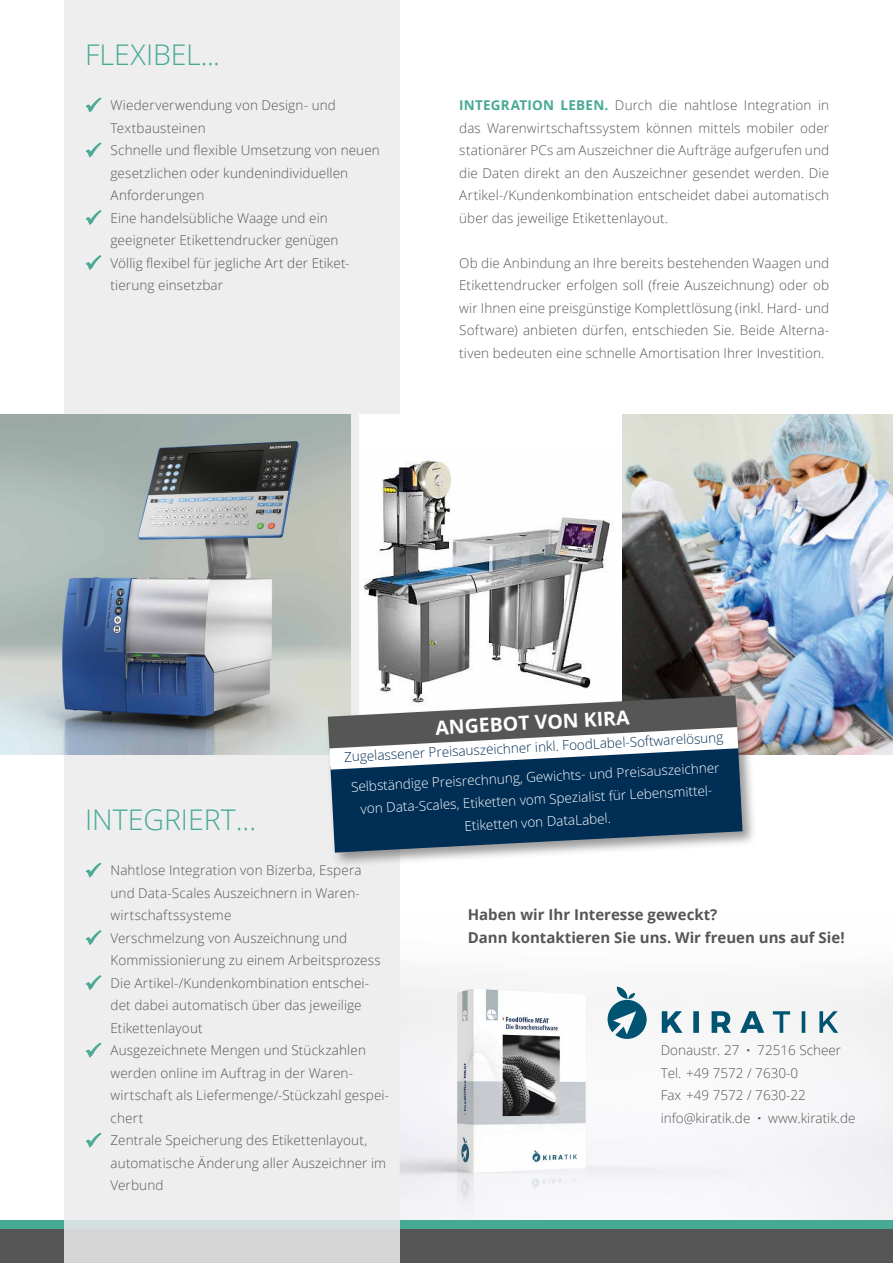
<style>
.page{position:relative;width:893px;height:1263px;background:#fff}
.page>*{position:absolute;margin:0;border:0;box-sizing:border-box;transform-origin:0 0}
.t1{font:300 28.5px "Open Sans";color:#47a994}
.t2{font:700 19.5px "Open Sans";color:#fff}
.t3{font:700 15px/22.5px "Open Sans";color:#565656}
.t4{font:300 13.5px/22.5px "Open Sans";letter-spacing:.01em;color:#565656}
.t5{font:300 13.5px/22.5px "Open Sans";color:#fff;text-align:center}
.t6{font:300 13.5px "Open Sans";color:#002e55}
.s1{color:#47a994}
.s2{font-weight:700;color:#47a994}
.s3{font-weight:700}
</style>
<div class="page">
<img style="left:400px;top:980px;width:493px;height:240px">
<div style="left:0;top:1220px;width:893px;height:43px;background:#565656"></div>
<div style="left:0;top:1220px;width:893px;height:9px;background:#47a994"></div>
<img style="left:623px;top:415px;width:270px;height:340px">
<div style="left:64px;top:0;width:336px;height:1263px;background:#ececed"></div>
<svg style="left:85px;top:97px;width:17px;height:16px"></svg>
<svg style="left:85px;top:142px;width:17px;height:16px"></svg>
<svg style="left:86px;top:210px;width:16px;height:15px"></svg>
<svg style="left:86px;top:255px;width:16px;height:15px"></svg>
<svg style="left:85px;top:862px;width:17px;height:16px"></svg>
<svg style="left:86px;top:930px;width:16px;height:15px"></svg>
<svg style="left:86px;top:975px;width:16px;height:15px"></svg>
<svg style="left:85px;top:1042px;width:17px;height:16px"></svg>
<svg style="left:85px;top:1132px;width:17px;height:16px"></svg>
<img style="left:0;top:415px;width:351px;height:340px">
<div style="left:359px;top:415px;width:255px;height:340px;background:#fff"></div>
<img style="left:363px;top:460px;width:250px;height:232px">
<div style="left:325px;top:692px;width:433px;height:175px;background:#565656;opacity:.6"></div>
<svg style="left:328px;top:695px;width:414px;height:158px"></svg>
<svg style="left:608px;top:986px;width:39px;height:53px"></svg>
<svg style="left:662px;top:1011px;width:176px;height:22px"></svg>
<h1 class="t1" style="left:85px;top:35px;width:137px">FLEXIBEL...</h1>
<p class="t4" style="left:111px;top:94px;width:227px;text-indent:-26px"><span class="s1">✓</span> Wiederverwendung von Design- und<br>Textbausteinen</p>
<p class="t4" style="left:111px;top:139px;width:271px;text-indent:-26px"><span class="s1">✓</span> Schnelle und flexible Umsetzung von neuen gesetzlichen oder kundenindividuellen<br>Anforderungen</p>
<p class="t4" style="left:111px;top:206px;width:230px;text-indent:-26px"><span class="s1">✓</span> Eine handelsübliche Waage und ein geeigneter Etikettendrucker genügen</p>
<p class="t4" style="left:111px;top:251px;width:240px;text-indent:-26px"><span class="s1">✓</span> Völlig flexibel für jegliche Art der Etiket&shy;tierung einsetzbar</p>
<p class="t4" style="left:459px;top:94px;width:371px;text-align:justify"><span class="s2">INTEGRATION LEBEN.</span> Durch die nahtlose Integration in das Warenwirtschaftssystem können mittels mobiler oder stationärer PCs am Auszeichner die Aufträge aufgerufen und die Daten direkt an den Auszeichner gesendet werden. Die Artikel-/Kundenkombination entscheidet dabei automatisch über das jeweilige Etikettenlayout.</p>
<p class="t4" style="left:459px;top:251px;width:371px;text-align:justify">Ob die Anbindung an Ihre bereits bestehenden Waagen und Etikettendrucker erfolgen soll (freie Auszeichnung) oder ob wir Ihnen eine preisgünstige Komplettlösung (inkl. Hard- und Software) anbieten dürfen, entschieden Sie. Beide Alterna&shy;tiven bedeuten eine schnelle Amortisation Ihrer Investition.</p>
<h2 class="t2" style="left:435px;top:714px;width:196px;rotate:-3deg">ANGEBOT VON KIRA</h2>
<p class="t6" style="left:344px;top:748px;width:381px;rotate:-3deg">Zugelassener Preisauszeichner inkl. FoodLabel-Softwarelösung</p>
<p class="t5" style="left:351px;top:775px;width:370px;rotate:-3deg">Selbständige Preisrechnung, Gewichts- und Preisauszeichner von Data-Scales, Etiketten vom Spezialist für Lebensmittel-<br>Etiketten von DataLabel.</p>
<h1 class="t1" style="left:85px;top:800px;width:173px">INTEGRIERT...</h1>
<p class="t4" style="left:111px;top:859px;width:253px;text-align:justify;text-indent:-26px"><span class="s1">✓</span> Nahtlose Integration von Bizerba, Espera und Data-Scales Auszeichnern in Waren&shy;wirtschaftssysteme</p>
<p class="t4" style="left:111px;top:926px;width:272px;text-indent:-26px"><span class="s1">✓</span> Verschmelzung von Auszeichnung und<br>Kommissionierung zu einem Arbeitsprozess</p>
<p class="t4" style="left:111px;top:971px;width:260px;text-indent:-26px"><span class="s1">✓</span> Die Artikel-/Kundenkombination entschei&shy;det dabei automatisch über das jeweilige<br>Etikettenlayout</p>
<p class="t4" style="left:111px;top:1039px;width:280px;text-indent:-26px"><span class="s1">✓</span> Ausgezeichnete Mengen und Stückzahlen werden online im Auftrag in der Waren&shy;wirtschaft als Liefermenge/-Stückzahl gespei&shy;chert</p>
<p class="t4" style="left:111px;top:1129px;width:277px;text-indent:-26px"><span class="s1">✓</span> Zentrale Speicherung des Etikettenlayout, automatische Änderung aller Auszeichner im<br>Verbund</p>
<p class="t3" style="left:468px;top:903px;width:378px">Haben wir Ihr Interesse geweckt?<br>Dann kontaktieren Sie uns. Wir freuen uns auf Sie!</p>
<p class="t4" style="left:661px;top:1039px;width:196px">Donaustr. 27 <span class="s3">·</span> 72516 Scheer<br>Tel. +49 7572 / 7630-0<br>Fax +49 7572 / 7630-22 info@kiratik.de <span class="s3">·</span> www.kiratik.de</p>
</div>
